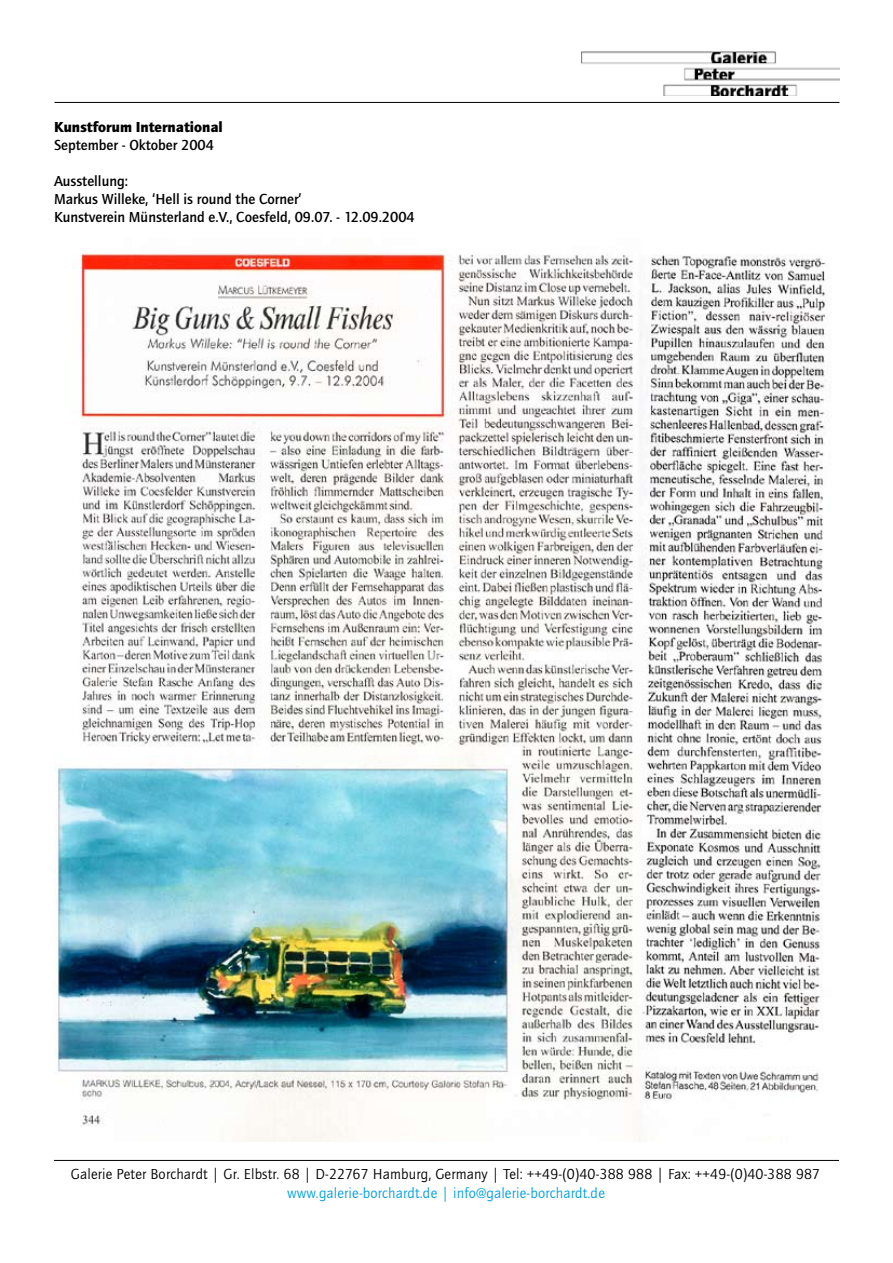
<style>
.page{position:relative;width:893px;height:1263px;background:#fff}
.page>*{position:absolute;margin:0;border:0;box-sizing:border-box;transform-origin:0 0}
.t1{font:500 15px/18px "Quay Sans EF";color:#000}
.t2{font:15px "Quay Sans EF";letter-spacing:.01em;color:#000}
.t3{font:15px "Quay Sans EF";letter-spacing:.01em;color:#009ee0}
.t4{font:900 15px "Quay Sans EF";color:#000}
</style>
<div class="page">
<hr style="left:54px;top:1160px;width:785px;height:1px;background:#000">
<hr style="left:55px;top:102px;width:784px;height:1px;background:#000">
<img style="left:582px;top:52px;width:257px;height:43px">
<img style="left:54px;top:253px;width:776px;height:888px">
<p class="t4" style="left:54px;top:119px;width:170px">Kunstforum International</p>
<p class="t1" style="left:54px;top:137px;width:162px">September - Oktober 2004</p>
<p class="t1" style="left:54px;top:173px;width:362px">Ausstellung:<br>Markus Willeke, ‘Hell is round the Corner’<br>Kunstverein Münsterland e.V., Coesfeld, 09.07. - 12.09.2004</p>
<p class="t2" style="left:71px;top:1166px;width:751px">Galerie Peter Borchardt | Gr. Elbstr. 68 | D-22767 Hamburg, Germany | Tel: ++49-(0)40-388 988 | Fax: ++49-(0)40-388 987</p>
<p class="t3" style="left:287px;top:1184px;width:319px">www.galerie-borchardt.de | info@galerie-borchardt.de</p>
</div>
